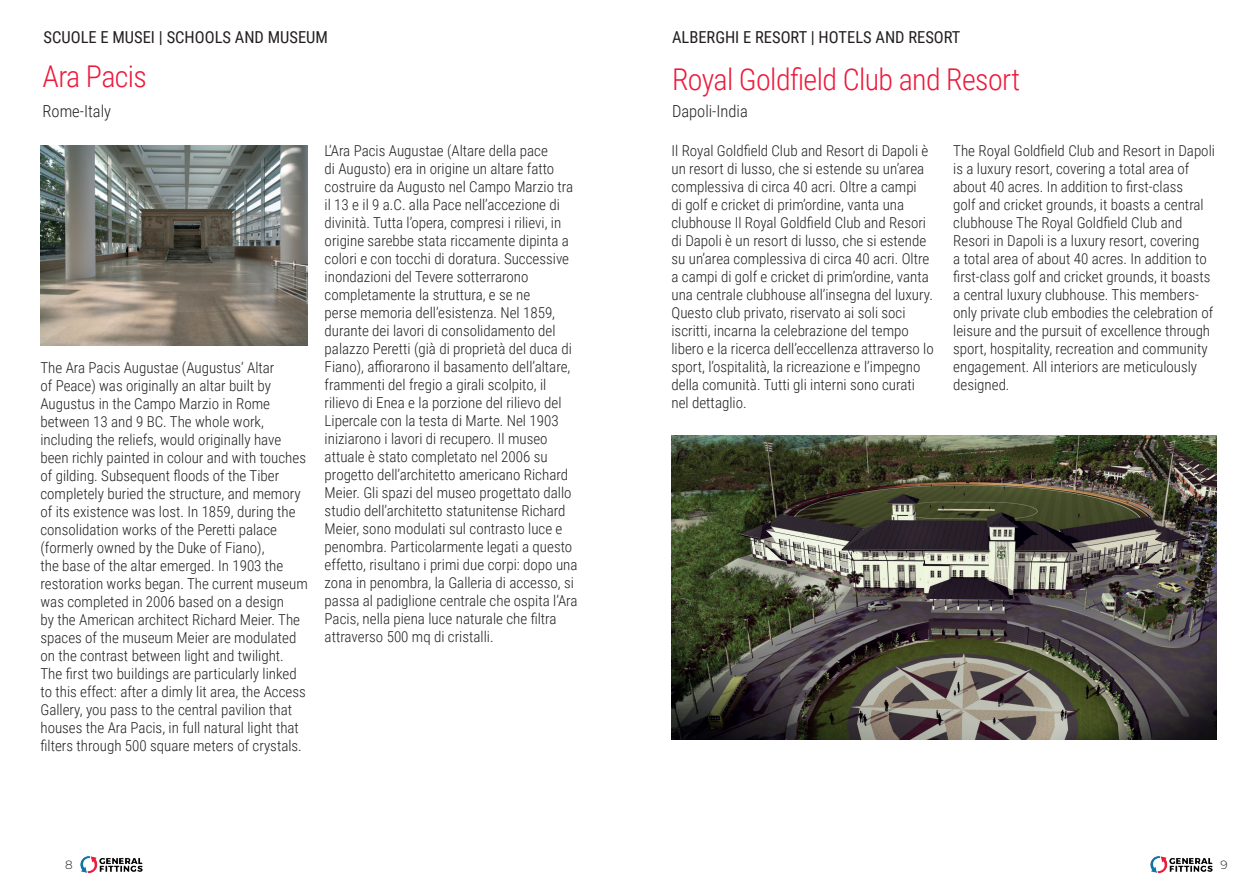
<style>
.page{position:relative;width:1259px;height:893px;background:#fff}
.page>*{position:absolute;margin:0;border:0;box-sizing:border-box;transform-origin:0 0}
.t1{font:300 30px "Roboto Condensed";letter-spacing:-.02em;color:#ed1a3b}
.t2{font:16.5px "Roboto Condensed";color:#231f20}
.t3{font:300 16.5px "Roboto Condensed";color:#231f20}
.t4{font:300 15px/18px "Roboto Condensed";color:#231f20}
.t5{font:300 12px "Montserrat";color:#231f20}
</style>
<div class="page">
<img style="left:80px;top:856px;width:63px;height:18px">
<img style="left:1150px;top:856px;width:63px;height:18px">
<img style="left:671px;top:435px;width:545px;height:305px">
<img style="left:40px;top:146px;width:268px;height:200px">
<p class="t2" style="left:44px;top:25px;width:286px">SCUOLE E MUSEI | SCHOOLS AND MUSEUM</p>
<h1 class="t1" style="left:43px;top:55px;width:106px">Ara Pacis</h1>
<p class="t3" style="left:43px;top:99px;width:70px">Rome-Italy</p>
<p class="t4" style="left:40px;top:358px;width:269px">The Ara Pacis Augustae (Augustus’ Altar<br>of Peace) was originally an altar built by Augustus in the Campo Marzio in Rome between 13 and 9 BC. The whole work, including the reliefs, would originally have been richly painted in colour and with touches of gilding. Subsequent floods of the Tiber completely buried the structure, and memory of its existence was lost. In 1859, during the consolidation works of the Peretti palace (formerly owned by the Duke of Fiano),<br>the base of the altar emerged. In 1903 the restoration works began. The current museum was completed in 2006 based on a design<br>by the American architect Richard Meier. The spaces of the museum Meier are modulated on the contrast between light and twilight.<br>The first two buildings are particularly linked to this effect: after a dimly lit area, the Access Gallery, you pass to the central pavilion that houses the Ara Pacis, in full natural light that filters through 500 square meters of crystals.</p>
<p class="t4" style="left:325px;top:141px;width:254px">L’Ara Pacis Augustae (Altare della pace<br>di Augusto) era in origine un altare fatto costruire da Augusto nel Campo Marzio tra il 13 e il 9 a.C. alla Pace nell’accezione di divinità. Tutta l’opera, compresi i rilievi, in origine sarebbe stata riccamente dipinta a colori e con tocchi di doratura. Successive inondazioni del Tevere sotterrarono completamente la struttura, e se ne<br>perse memoria dell’esistenza. Nel 1859, durante dei lavori di consolidamento del palazzo Peretti (già di proprietà del duca di Fiano), affiorarono il basamento dell’altare, frammenti del fregio a girali scolpito, il rilievo di Enea e la porzione del rilievo del Lipercale con la testa di Marte. Nel 1903 iniziarono i lavori di recupero. Il museo attuale è stato completato nel 2006 su progetto dell’architetto americano Richard Meier. Gli spazi del museo progettato dallo studio dell’architetto statunitense Richard Meier, sono modulati sul contrasto luce e penombra. Particolarmente legati a questo effetto, risultano i primi due corpi: dopo una zona in penombra, la Galleria di accesso, si passa al padiglione centrale che ospita l’Ara Pacis, nella piena luce naturale che filtra attraverso 500 mq di cristalli.</p>
<p class="t2" style="left:672px;top:25px;width:290px">ALBERGHI E RESORT | HOTELS AND RESORT</p>
<h1 class="t1" style="left:672px;top:58px;width:349px">Royal Goldfield Club and Resort</h1>
<p class="t3" style="left:672px;top:99px;width:77px">Dapoli-India</p>
<p class="t4" style="left:671px;top:141px;width:264px">Il Royal Goldfield Club and Resort di Dapoli è un resort di lusso, che si estende su un’area complessiva di circa 40 acri. Oltre a campi<br>di golf e cricket di prim’ordine, vanta una clubhouse Il Royal Goldfield Club and Resori di Dapoli è un resort di lusso, che si estende su un’area complessiva di circa 40 acri. Oltre a campi di golf e cricket di prim’ordine, vanta una centrale clubhouse all’insegna del luxury.<br>Questo club privato, riservato ai soli soci iscritti, incarna la celebrazione del tempo libero e la ricerca dell’eccellenza attraverso lo sport, l’ospitalità, la ricreazione e l’impegno della comunità. Tutti gli interni sono curati nel dettaglio.</p>
<p class="t4" style="left:953px;top:141px;width:263px">The Royal Goldfield Club and Resort in Dapoli is a luxury resort, covering a total area of about 40 acres. In addition to first-class<br>golf and cricket grounds, it boasts a central clubhouse The Royal Goldfield Club and Resori in Dapoli is a luxury resort, covering<br>a total area of about 40 acres. In addition to first-class golf and cricket grounds, it boasts a central luxury clubhouse. This members&shy;only private club embodies the celebration of leisure and the pursuit of excellence through sport, hospitality, recreation and community engagement. All interiors are meticulously designed.</p>
<p class="t5" style="left:65px;top:857px;width:9px">8</p>
<p class="t5" style="left:1220px;top:857px;width:9px">9</p>
</div>
